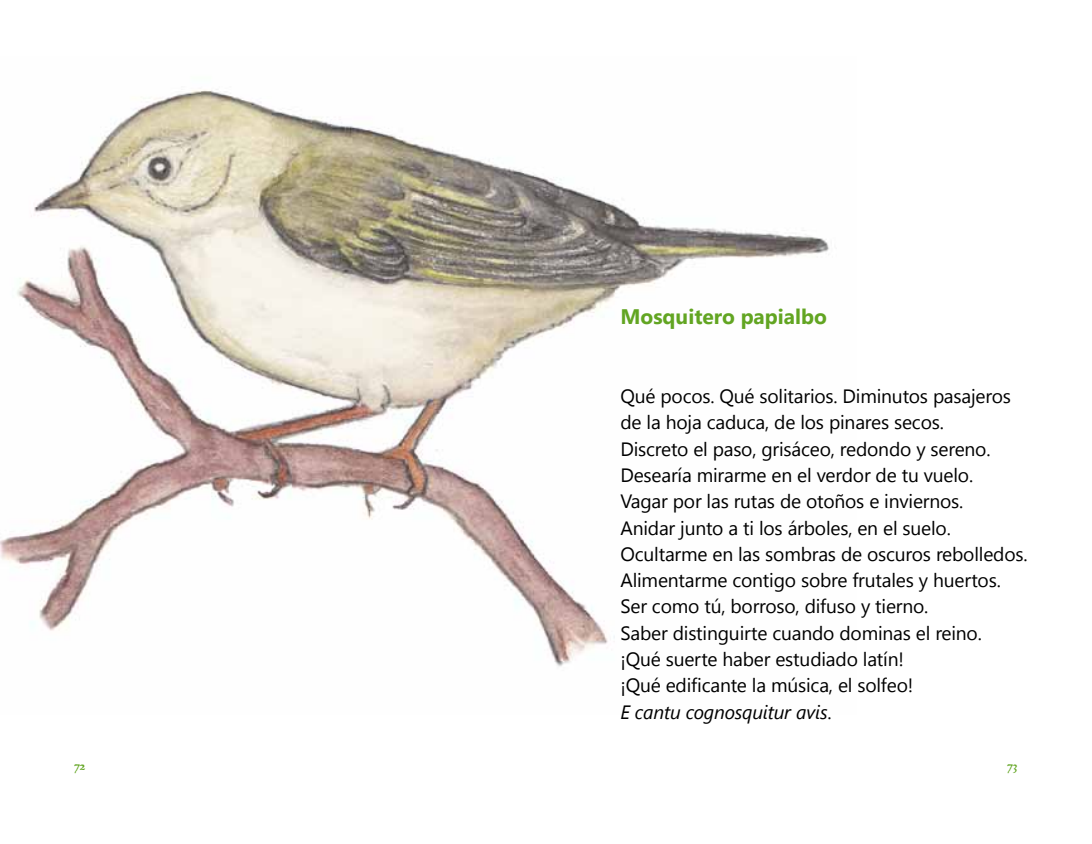
<style>
.page{position:relative;width:1092px;height:844px;background:#fff}
.page>*{position:absolute;margin:0;border:0;box-sizing:border-box;transform-origin:0 0}
.t1{font:700 21px "Segoe UI";color:#62a522}
.t2{font:19.25px/26.2px "Segoe UI";letter-spacing:-.01em;color:#000}
.t3{font:14px "Roman Antique";color:#62a522}
.s1{font-style:italic}
</style>
<div class="page">
<img style="left:0;top:89px;width:829px;height:578px">
<p class="t1" style="left:620px;top:302px;width:208px">Mosquitero papialbo</p>
<p class="t2" style="left:620px;top:382px;width:408px">Qué pocos. Qué solitarios. Diminutos pasajeros de la hoja caduca, de los pinares secos.<br>Discreto el paso, grisáceo, redondo y sereno.<br>Desearía mirarme en el verdor de tu vuelo.<br>Vagar por las rutas de otoños e inviernos.<br>Anidar junto a ti los árboles, en el suelo.<br>Ocultarme en las sombras de oscuros rebolledos.<br>Alimentarme contigo sobre frutales y huertos.<br>Ser como tú, borroso, difuso y tierno.<br>Saber distinguirte cuando dominas el reino.<br>¡Qué suerte haber estudiado latín!<br>¡Qué edificante la música, el solfeo!<br><span class="s1">E cantu cognosquitur avis</span>.</p>
<p class="t3" style="left:74px;top:757px;width:12px">72</p>
<p class="t3" style="left:1007px;top:757px;width:11px">73</p>
</div>
